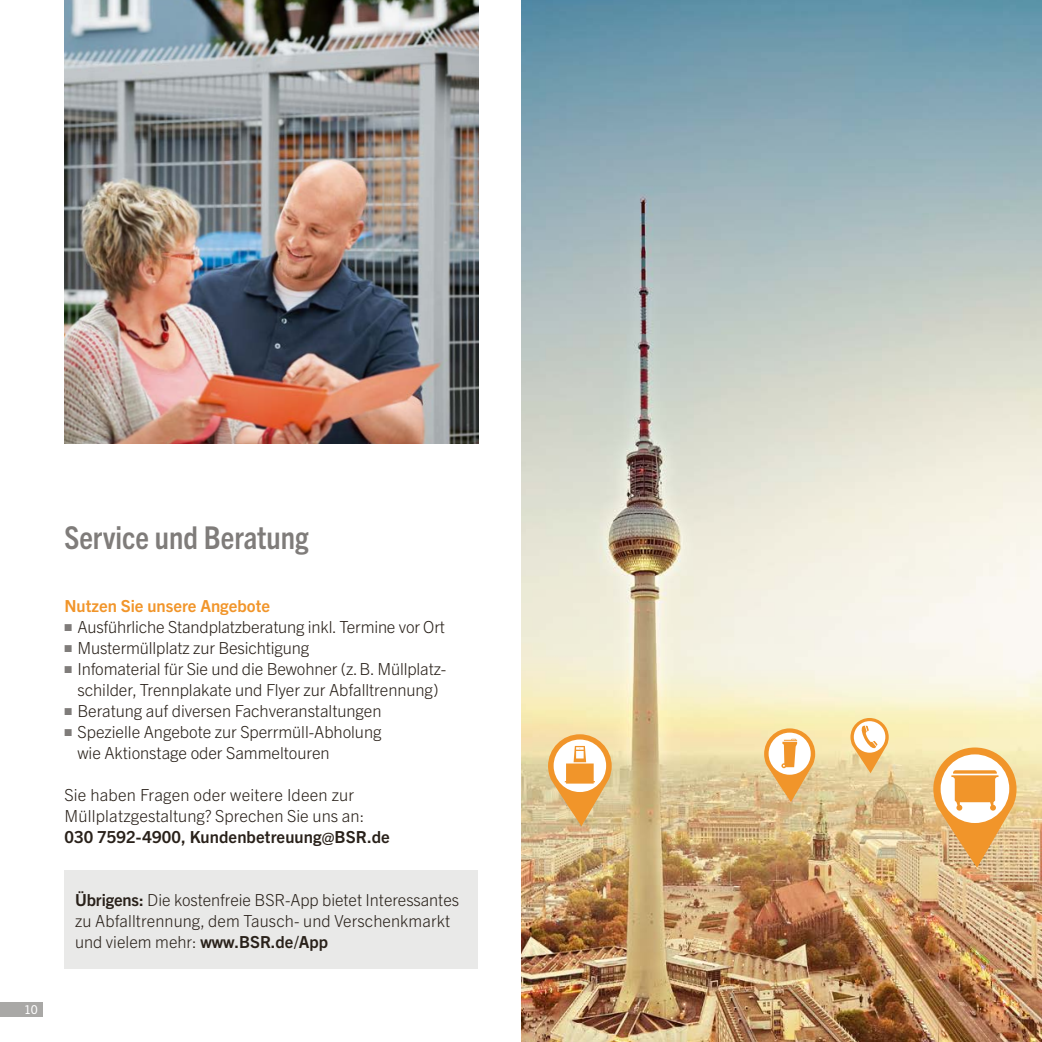
<style>
.page{position:relative;width:1042px;height:1042px;background:#fff}
.page>*{position:absolute;margin:0;border:0;box-sizing:border-box;transform-origin:0 0}
._02_Headline{font:700 condensed 31.5px "Trade Gothic Next LT Pro";color:#7f7c7a}
._02_Copy_9_5pt{font:300 16.62px/21px "Trade Gothic Next LT Pro";letter-spacing:-.005em;color:#29211a}
._02_Subline_9_5pt_Bold{font:700 16.62px "Trade Gothic Next LT Pro";color:#f1952a}
.t1{font:12.25px "Trade Gothic Next LT Pro";color:#fff}
.s1{color:#7f7c7a}
.s2{font-weight:700}
</style>
<div class="page">
<img style="left:64px;top:0;width:414px;height:444px">
<img style="left:521px;top:0;width:521px;height:1042px">
<svg style="left:764px;top:728px;width:51px;height:74px"></svg>
<svg style="left:933px;top:747px;width:83px;height:121px"></svg>
<svg style="left:548px;top:734px;width:64px;height:92px"></svg>
<svg style="left:850px;top:718px;width:38px;height:55px"></svg>
<div style="left:0;top:1002px;width:43px;height:15px;background:#a9a8a6"></div>
<div style="left:64px;top:871px;width:414px;height:98px;background:#e9e9e8"></div>
<p class="t1" style="left:24px;top:1001px;width:15px">10</p>
<h2 class="_02_Headline" style="left:64px;top:516px;width:245px">Service und Beratung</h2>
<h3 class="_02_Subline_9_5pt_Bold" style="left:64px;top:594px;width:207px">Nutzen Sie unsere Angebote</h3>
<p class="_02_Copy_9_5pt" style="left:64px;top:615px;width:382px"><span class="s1">■</span> Ausführliche Standplatzberatung inkl. Termine vor Ort</p>
<p class="_02_Copy_9_5pt" style="left:64px;top:636px;width:246px"><span class="s1">■</span> Mustermüllplatz zur Besichtigung</p>
<p class="_02_Copy_9_5pt" style="left:64px;top:657px;width:383px;text-align:center"><span class="s1">■</span> Infomaterial für Sie und die Bewohner (z.B. Müllplatz&shy;schilder, Trennplakate und Flyer zur Abfalltrennung)</p>
<p class="_02_Copy_9_5pt" style="left:64px;top:699px;width:319px"><span class="s1">■</span> Beratung auf diversen Fachveranstaltungen</p>
<p class="_02_Copy_9_5pt" style="left:77px;top:720px;width:306px;text-indent:-13px"><span class="s1">■</span> Spezielle Angebote zur Sperrmüll-Abholung wie Aktionstage oder Sammeltouren</p>
<p class="_02_Copy_9_5pt" style="left:64px;top:783px;width:327px">Sie haben Fragen oder weitere Ideen zur<br>Müllplatzgestaltung? Sprechen Sie uns an:<br><span class="s2">030 7592-4900, Kundenbetreuung@BSR.de</span></p>
<p class="_02_Copy_9_5pt" style="left:75px;top:888px;width:385px"><span class="s2">Übrigens:</span> Die kostenfreie BSR-App bietet Interessantes zu Abfalltrennung, dem Tausch- und Verschenkmarkt und vielem mehr: <span class="s2">www.BSR.de/App</span></p>
</div>
